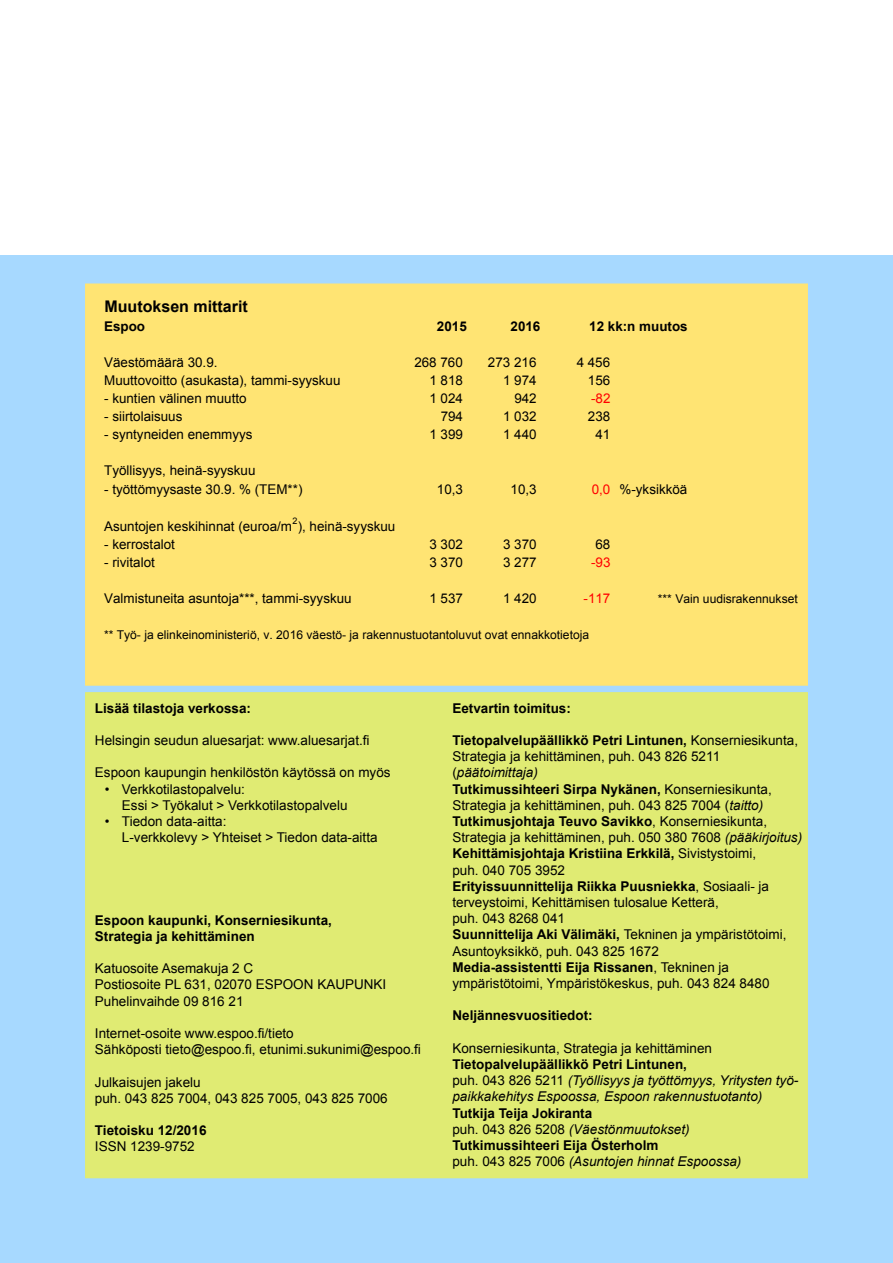
<style>
.page{position:relative;width:893px;height:1263px;background:#fff}
.page>*{position:absolute;margin:0;border:0;box-sizing:border-box;transform-origin:0 0}
.t1{font:700 16.05px "Arial";color:#000}
.t2{font:13.5px/16.2px "Arial";color:#000}
.t3{font:700 13.5px/16.2px "Arial";color:#000}
.t4{font:italic 13.5px/16.2px "Arial";color:#000}
.t5{font:13.35px "Arial";color:#000}
.t6{font:700 13.35px "Arial";color:#000}
.t7{font:13.35px "Arial";color:#f00}
.t8{font:12.15px "Arial";color:#000}
.t9{font:9px "Arial";color:#000}
.s1{color:#f00}
.s2{font-weight:700}
.s3{font-style:italic}
.s4{font-weight:700;font-style:normal}
.s5{font-style:normal}
.s6{font-weight:400}
.s7{font-weight:400;font-style:italic}
</style>
<div class="page">
<div style="left:0;top:255px;width:893px;height:1008px;background:#a7d9ff"></div>
<div style="left:85px;top:283px;width:723px;height:403px;background:#ffe473;border:2px solid #ffe473"></div>
<div style="left:85px;top:692px;width:723px;height:486px;background:#e0eb73;border:2px solid #e0eb73"></div>
<p class="t1" style="left:104px;top:296px;width:145px">Muutoksen mittarit</p>
<p class="t6" style="left:104px;top:318px;width:42px">Espoo</p>
<p class="t6" style="left:437px;top:318px;width:31px">2015</p>
<p class="t6" style="left:511px;top:318px;width:31px">2016</p>
<p class="t6" style="left:589px;top:318px;width:100px">12 kk:n muutos</p>
<p class="t5" style="left:104px;top:354px;width:115px">Väestömäärä 30.9.</p>
<p class="t5" style="left:414px;top:354px;width:50px">268 760</p>
<p class="t5" style="left:488px;top:354px;width:50px">273 216</p>
<p class="t5" style="left:577px;top:354px;width:35px">4 456</p>
<p class="t5" style="left:104px;top:372px;width:238px">Muuttovoitto (asukasta), tammi-syyskuu</p>
<p class="t5" style="left:429px;top:372px;width:35px">1 818</p>
<p class="t5" style="left:503px;top:372px;width:35px">1 974</p>
<p class="t5" style="left:588px;top:372px;width:24px">156</p>
<p class="t5" style="left:104px;top:390px;width:144px">- kuntien välinen muutto</p>
<p class="t5" style="left:429px;top:390px;width:35px">1 024</p>
<p class="t5" style="left:514px;top:390px;width:24px">942</p>
<p class="t7" style="left:591px;top:390px;width:21px">-82</p>
<p class="t5" style="left:104px;top:408px;width:80px">- siirtolaisuus</p>
<p class="t5" style="left:441px;top:408px;width:24px">794</p>
<p class="t5" style="left:503px;top:408px;width:35px">1 032</p>
<p class="t5" style="left:588px;top:408px;width:24px">238</p>
<p class="t5" style="left:104px;top:426px;width:150px">- syntyneiden enemmyys</p>
<p class="t5" style="left:429px;top:426px;width:35px">1 399</p>
<p class="t5" style="left:503px;top:426px;width:35px">1 440</p>
<p class="t5" style="left:595px;top:426px;width:16px">41</p>
<p class="t5" style="left:104px;top:462px;width:153px">Työllisyys, heinä-syyskuu</p>
<p class="t5" style="left:104px;top:480px;width:200px">- työttömyysaste 30.9. % (TEM**)</p>
<p class="t5" style="left:437px;top:480px;width:28px">10,3</p>
<p class="t5" style="left:511px;top:480px;width:28px">10,3</p>
<p class="t5" style="left:592px;top:480px;width:97px"><span class="s1">0,0</span> %-yksikköä</p>
<p class="t5" style="left:104px;top:517px;width:293px">Asuntojen keskihinnat (euroa/m ), heinä-syyskuu</p>
<p class="t9" style="left:293px;top:515px;width:7px">2</p>
<p class="t5" style="left:104px;top:536px;width:72px">- kerrostalot</p>
<p class="t5" style="left:429px;top:536px;width:35px">3 302</p>
<p class="t5" style="left:503px;top:536px;width:35px">3 370</p>
<p class="t5" style="left:595px;top:536px;width:16px">68</p>
<p class="t5" style="left:104px;top:554px;width:52px">- rivitalot</p>
<p class="t5" style="left:429px;top:554px;width:35px">3 370</p>
<p class="t5" style="left:503px;top:554px;width:35px">3 277</p>
<p class="t7" style="left:591px;top:554px;width:21px">-93</p>
<p class="t5" style="left:104px;top:590px;width:249px">Valmistuneita asuntoja***, tammi-syyskuu</p>
<p class="t5" style="left:429px;top:590px;width:35px">1 537</p>
<p class="t5" style="left:503px;top:590px;width:35px">1 420</p>
<p class="t7" style="left:584px;top:590px;width:28px">-117</p>
<p class="t8" style="left:658px;top:591px;width:141px">*** Vain uudisrakennukset</p>
<p class="t8" style="left:104px;top:627px;width:487px">** Työ- ja elinkeinoministeriö, v. 2016 väestö- ja rakennustuotantoluvut ovat ennakkotietoja</p>
<p class="t3" style="left:95px;top:700px;width:158px">Lisää tilastoja verkossa:</p>
<p class="t2" style="left:95px;top:732px;width:276px">Helsingin seudun aluesarjat: www.aluesarjat.fi</p>
<p class="t2" style="left:95px;top:765px;width:297px">Espoon kaupungin henkilöstön käytössä on myös</p>
<p class="t2" style="left:122px;top:781px;width:227px;text-indent:-17px">• Verkkotilastopalvelu:<br>Essi &gt; Työkalut &gt; Verkkotilastopalvelu</p>
<p class="t2" style="left:122px;top:813px;width:257px;text-indent:-17px">• Tiedon data-aitta:<br>L-verkkolevy &gt; Yhteiset &gt; Tiedon data-aitta</p>
<p class="t3" style="left:95px;top:912px;width:239px">Espoon kaupunki, Konserniesikunta,<br>Strategia ja kehittäminen</p>
<p class="t2" style="left:95px;top:960px;width:293px">Katuosoite Asemakuja 2 C<br>Postiosoite PL 631, 02070 ESPOON KAUPUNKI<br>Puhelinvaihde 09 816 21</p>
<p class="t2" style="left:95px;top:1025px;width:328px">Internet-osoite www.espoo.fi/tieto<br>Sähköposti tieto@espoo.fi, etunimi.sukunimi@espoo.fi</p>
<p class="t2" style="left:95px;top:1074px;width:294px">Julkaisujen jakelu<br>puh. 043 825 7004, 043 825 7005, 043 825 7006</p>
<p class="t3" style="left:95px;top:1123px;width:113px">Tietoisku 12/2016</p>
<p class="t2" style="left:95px;top:1139px;width:101px">ISSN 1239-9752</p>
<p class="t3" style="left:452px;top:700px;width:120px">Eetvartin toimitus:</p>
<p class="t2" style="left:452px;top:732px;width:351px"><span class="s2">Tietopalvelupäällikkö Petri Lintunen,</span> Konserniesikunta, Strategia ja kehittäminen, puh. 043 826 5211 (<span class="s3">päätoimittaja)<br></span><span class="s2">Tutkimussihteeri Sirpa Nykänen,</span> Konserniesikunta, Strategia ja kehittäminen, puh. 043 825 7004 (<span class="s3">taitto)<br></span><span class="s2">Tutkimusjohtaja Teuvo Savikko</span>, Konserniesikunta, Strategia ja kehittäminen, puh. 050 380 7608 <span class="s3">(pääkirjoitus)<br></span><span class="s2">Kehittämisjohtaja Kristiina Erkkilä,</span> Sivistystoimi,<br>puh. 040 705 3952<br><span class="s2">Erityissuunnittelija Riikka Puusniekka</span>, Sosiaali- ja terveystoimi, Kehittämisen tulosalue Ketterä,<br>puh. 043 8268 041<br><span class="s2">Suunnittelija Aki Välimäki,</span> Tekninen ja ympäristötoimi, Asuntoyksikkö, puh. 043 825 1672<br><span class="s2">Media-assistentti Eija Rissanen</span>, Tekninen ja ympäristötoimi, Ympäristökeskus, puh. 043 824 8480</p>
<p class="t3" style="left:452px;top:1008px;width:142px">Neljännesvuositiedot:</p>
<p class="t2" style="left:452px;top:1040px;width:261px">Konserniesikunta, Strategia ja kehittäminen</p>
<p class="t4" style="left:452px;top:1056px;width:347px"><span class="s4">Tietopalvelupäällikkö Petri Lintunen,<br></span><span class="s5">puh. 043 826 5211</span> (Työllisyys ja työttömyys, Yritysten työ&shy;paikkakehitys Espoossa, Espoon rakennustuotanto)</p>
<p class="t3" style="left:452px;top:1105px;width:290px">Tutkija Teija Jokiranta<br><span class="s6">puh. 043 826 5208</span> <span class="s7">(Väestönmuutokset)<br></span>Tutkimussihteeri Eija Österholm<br><span class="s6">puh. 043 825 7006</span> <span class="s7">(Asuntojen hinnat Espoossa)</span></p>
</div>
